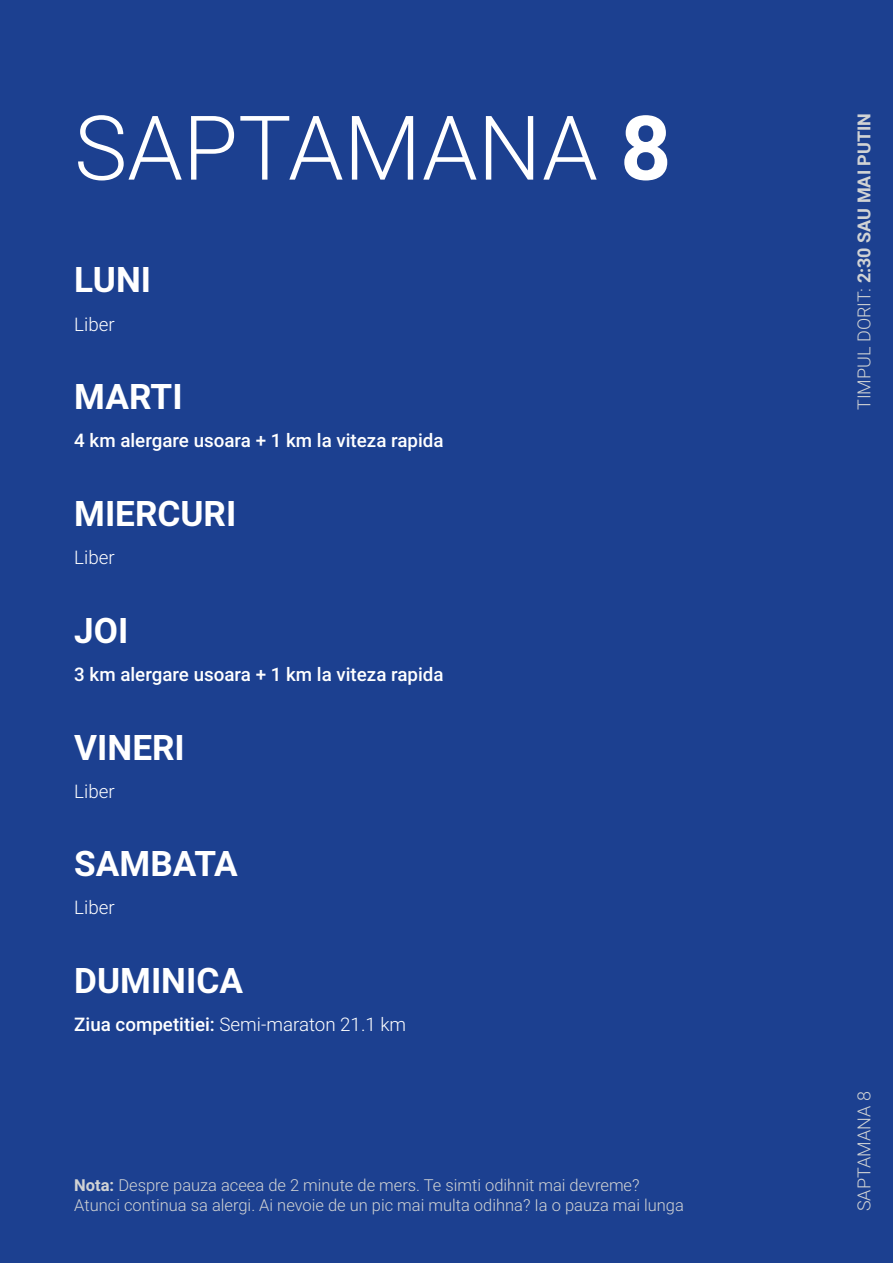
<style>
.page{position:relative;width:893px;height:1263px;background:#1c4090}
.page>*{position:absolute;margin:0;border:0;box-sizing:border-box;transform-origin:0 0}
.t1{font:300 89.4px "Roboto";color:#fff}
.t2{font:700 35.1px "Roboto";color:#fff}
.t3{font:500 18.75px "Roboto";color:#fff}
.t4{font:300 18.75px "Roboto";color:#fff}
.t5{font:700 18px "Roboto";color:#d1d3d4}
.t6{font:300 18px "Roboto";color:#d1d3d4}
.t7{font:300 16.5px/19.5px "Roboto";color:#d1d3d4}
.s1{font-weight:700}
.s2{font-weight:500}
.s3{font-weight:300}
</style>
<div class="page">
<h1 class="t1" style="left:74px;top:85px;width:599px">SAPTAMANA <span class="s1">8</span></h1>
<h2 class="t2" style="left:74px;top:255px;width:78px">LUNI</h2>
<p class="t4" style="left:74px;top:311px;width:42px">Liber</p>
<h2 class="t2" style="left:74px;top:372px;width:110px">MARTI</h2>
<p class="t3" style="left:74px;top:428px;width:371px">4 km alergare usoara + 1 km la viteza rapida</p>
<h2 class="t2" style="left:74px;top:489px;width:164px">MIERCURI</h2>
<p class="t4" style="left:74px;top:544px;width:42px">Liber</p>
<h2 class="t2" style="left:74px;top:606px;width:56px">JOI</h2>
<p class="t3" style="left:74px;top:661px;width:371px">3 km alergare usoara + 1 km la viteza rapida</p>
<h2 class="t2" style="left:74px;top:722px;width:112px">VINERI</h2>
<p class="t4" style="left:74px;top:778px;width:42px">Liber</p>
<h2 class="t2" style="left:74px;top:839px;width:165px">SAMBATA</h2>
<p class="t4" style="left:74px;top:895px;width:42px">Liber</p>
<h2 class="t2" style="left:74px;top:956px;width:170px">DUMINICA</h2>
<p class="t4" style="left:74px;top:1011px;width:333px"><span class="s2">Ziua competitiei:</span> Semi-maraton 21.1 km</p>
<p class="t7" style="left:74px;top:1175px;width:611px"><span class="s1">Nota:</span> Despre pauza aceea de 2 minute de mers. Te simti odihnit mai devreme?<br>Atunci continua sa alergi. Ai nevoie de un pic mai multa odihna? Ia o pauza mai lunga</p>
<p class="t5" style="left:851px;top:410px;width:298px;rotate:-90deg"><span class="s3">TIMPUL DORIT:</span> 2:30 SAU MAI PUTIN</p>
<p class="t6" style="left:851px;top:1211px;width:121px;rotate:-90deg">SAPTAMANA 8</p>
</div>
